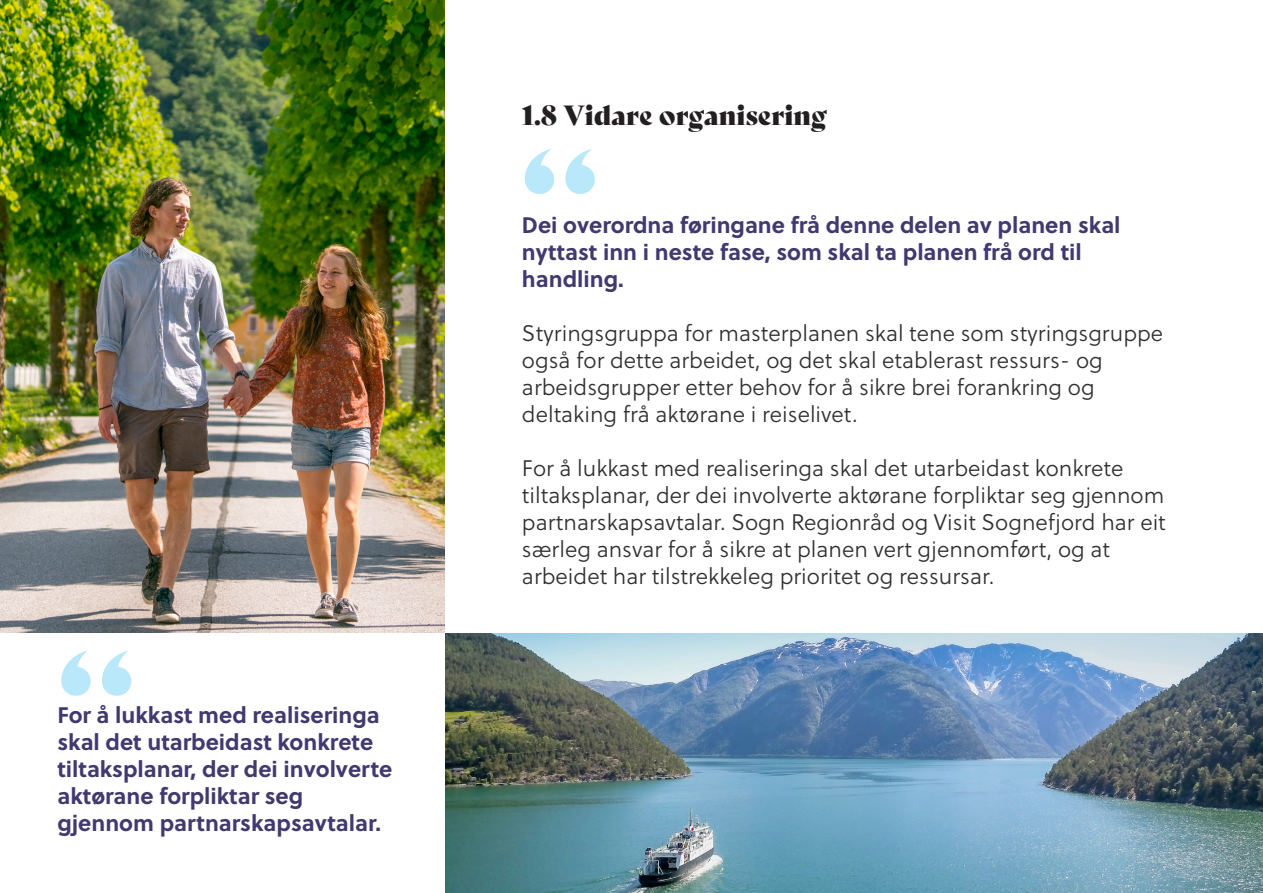
<style>
.page{position:relative;width:1263px;height:893px;background:#fff}
.page>*{position:absolute;margin:0;border:0;box-sizing:border-box;transform-origin:0 0}
.t1{font:150px "Bely Display";color:#00aeef}
.t2{font:27px "Bely Display";color:#231f20}
.t3{font:22.5px/27px "Soleil Lt";color:#312f30}
.t4{font:700 22.5px/27px "Soleil";color:#41396f}
</style>
<div class="page">
<img style="left:0;top:0;width:444px;height:632px">
<img style="left:445px;top:634px;width:818px;height:259px">
<h1 class="t1" style="left:55px;top:588px;width:85px">“</h1>
<p class="t4" style="left:57px;top:701px;width:336px">For å lukkast med realiseringa skal det utarbeidast konkrete tiltaksplanar, der dei involverte aktørane forpliktar seg</p>
<p class="t4" style="left:57px;top:809px;width:325px">gjennom partnarskapsavtalar.</p>
<p class="t2" style="left:522px;top:94px;width:306px">1.8 Vidare organisering</p>
<h1 class="t1" style="left:519px;top:86px;width:85px">“</h1>
<p class="t4" style="left:522px;top:211px;width:600px">Dei overordna føringane frå denne delen av planen skal</p>
<p class="t4" style="left:522px;top:238px;width:561px">nyttast inn i neste fase, som skal ta planen frå ord til</p>
<p class="t4" style="left:522px;top:265px;width:103px">handling.</p>
<p class="t3" style="left:522px;top:320px;width:643px">Styringsgruppa for masterplanen skal tene som styringsgruppe også for dette arbeidet, og det skal etablerast ressurs- og</p>
<p class="t3" style="left:522px;top:374px;width:574px">arbeidsgrupper etter behov for å sikre brei forankring og</p>
<p class="t3" style="left:522px;top:401px;width:337px">deltaking frå aktørane i reiselivet.</p>
<p class="t3" style="left:522px;top:455px;width:645px">For å lukkast med realiseringa skal det utarbeidast konkrete tiltaksplanar, der dei involverte aktørane forpliktar seg gjennom partnarskapsavtalar. Sogn Regionråd og Visit Sognefjord har eit særleg ansvar for å sikre at planen vert gjennomført, og at</p>
<p class="t3" style="left:522px;top:563px;width:474px">arbeidet har tilstrekkeleg prioritet og ressursar.</p>
</div>
